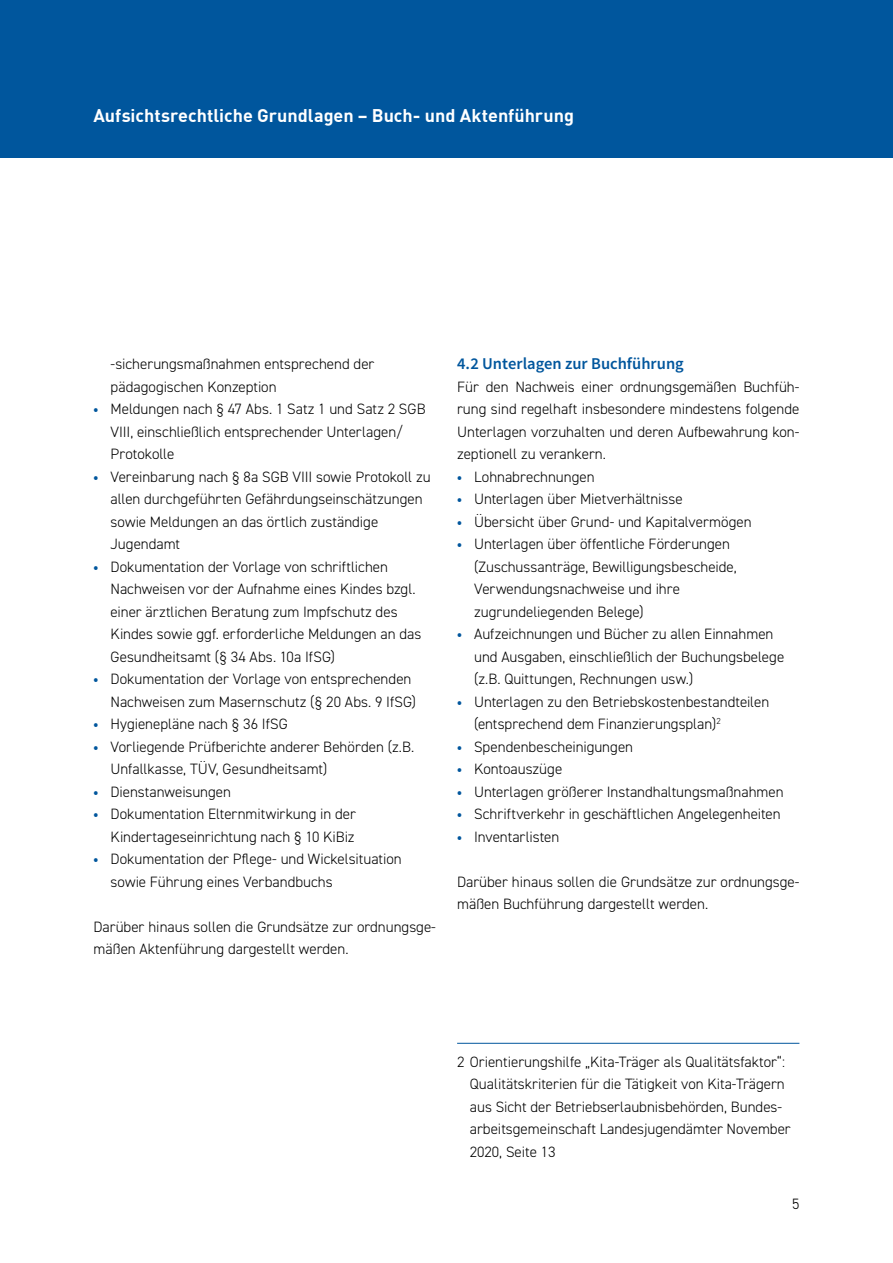
<style>
.page{position:relative;width:893px;height:1263px;background:#fff}
.page>*{position:absolute;margin:0;border:0;box-sizing:border-box;transform-origin:0 0}
.t1{font:700 18px "DIN";color:#fff}
.t2{font:16.5px "Source Sans Variable";color:#00569d}
.t3{font:300 15px/22.5px "DIN2014";color:#000}
.s1{font-family:"Source Sans Variable";font-weight:400;color:#00569d}
</style>
<div class="page">
<div style="left:0;top:0;width:893px;height:157px;background:#00569d"></div>
<hr style="left:457px;top:1043px;width:342px;height:1px;background:#00569d">
<p class="t1" style="left:94px;top:103px;width:482px">Aufsichtsrechtliche Grundlagen – Buch- und Aktenführung</p>
<p class="t3" style="left:111px;top:353px;width:265px">-sicherungsmaßnahmen entsprechend der pädagogischen Konzeption</p>
<p class="t3" style="left:111px;top:398px;width:317px;text-indent:-17px"><span class="s1">•</span> Meldungen nach § 47 Abs. 1 Satz 1 und Satz 2 SGB<br>VIII, einschließlich entsprechender Unterlagen/<br>Protokolle</p>
<p class="t3" style="left:111px;top:465px;width:321px;text-indent:-17px"><span class="s1">•</span> Vereinbarung nach § 8a SGB VIII sowie Protokoll zu allen durchgeführten Gefährdungseinschätzungen sowie Meldungen an das örtlich zuständige Jugendamt</p>
<p class="t3" style="left:111px;top:555px;width:312px;text-indent:-17px"><span class="s1">•</span> Dokumentation der Vorlage von schriftlichen Nachweisen vor der Aufnahme eines Kindes bzgl. einer ärztlichen Beratung zum Impfschutz des Kindes sowie ggf. erforderliche Meldungen an das Gesundheitsamt (§ 34 Abs. 10a IfSG)</p>
<p class="t3" style="left:111px;top:668px;width:307px;text-indent:-17px"><span class="s1">•</span> Dokumentation der Vorlage von entsprechenden<br>Nachweisen zum Masernschutz (§ 20 Abs. 9 IfSG)</p>
<p class="t3" style="left:94px;top:713px;width:196px"><span class="s1">•</span> Hygienepläne nach § 36 IfSG</p>
<p class="t3" style="left:111px;top:735px;width:305px;text-indent:-17px"><span class="s1">•</span> Vorliegende Prüfberichte anderer Behörden (z.B.<br>Unfallkasse, TÜV, Gesundheitsamt)</p>
<p class="t3" style="left:94px;top:780px;width:139px"><span class="s1">•</span> Dienstanweisungen</p>
<p class="t3" style="left:94px;top:803px;width:264px;text-align:right"><span class="s1">•</span> Dokumentation Elternmitwirkung in der<br>Kindertageseinrichtung nach § 10 KiBiz</p>
<p class="t3" style="left:111px;top:848px;width:293px;text-indent:-17px"><span class="s1">•</span> Dokumentation der Pflege- und Wickelsituation sowie Führung eines Verbandbuchs</p>
<p class="t3" style="left:94px;top:915px;width:344px">Darüber hinaus sollen die Grundsätze zur ordnungsge&shy;mäßen Aktenführung dargestellt werden.</p>
<p class="t2" style="left:457px;top:354px;width:228px">4.2 Unterlagen zur Buchführung</p>
<p class="t3" style="left:457px;top:375px;width:344px;text-align:justify">Für den Nachweis einer ordnungsgemäßen Buchfüh&shy;rung sind regelhaft insbesondere mindestens folgende Unterlagen vorzuhalten und deren Aufbewahrung kon&shy;zeptionell zu verankern.</p>
<p class="t3" style="left:457px;top:465px;width:139px"><span class="s1">•</span> Lohnabrechnungen</p>
<p class="t3" style="left:457px;top:488px;width:227px"><span class="s1">•</span> Unterlagen über Mietverhältnisse</p>
<p class="t3" style="left:457px;top:510px;width:296px"><span class="s1">•</span> Übersicht über Grund- und Kapitalvermögen</p>
<p class="t3" style="left:474px;top:533px;width:264px;text-indent:-17px"><span class="s1">•</span> Unterlagen über öffentliche Förderungen (Zuschussanträge, Bewilligungsbescheide, Verwendungsnachweise und ihre zugrundeliegenden Belege)</p>
<p class="t3" style="left:474px;top:623px;width:312px;text-indent:-17px"><span class="s1">•</span> Aufzeichnungen und Bücher zu allen Einnahmen und Ausgaben, einschließlich der Buchungsbelege (z.B. Quittungen, Rechnungen usw.)</p>
<p class="t3" style="left:474px;top:690px;width:297px;text-indent:-17px"><span class="s1">•</span> Unterlagen zu den Betriebskostenbestandteilen (entsprechend dem Finanzierungsplan)<sup>2</sup></p>
<p class="t3" style="left:457px;top:735px;width:177px"><span class="s1">•</span> Spendenbescheinigungen</p>
<p class="t3" style="left:457px;top:758px;width:107px"><span class="s1">•</span> Kontoauszüge</p>
<p class="t3" style="left:457px;top:780px;width:328px"><span class="s1">•</span> Unterlagen größerer Instandhaltungsmaßnahmen</p>
<p class="t3" style="left:457px;top:803px;width:325px"><span class="s1">•</span> Schriftverkehr in geschäftlichen Angelegenheiten</p>
<p class="t3" style="left:457px;top:825px;width:104px"><span class="s1">•</span> Inventarlisten</p>
<p class="t3" style="left:457px;top:870px;width:344px">Darüber hinaus sollen die Grundsätze zur ordnungsge&shy;mäßen Buchführung dargestellt werden.</p>
<p class="t3" style="left:470px;top:1050px;width:322px;text-indent:-13px">2 Orientierungshilfe „Kita-Träger als Qualitätsfaktor“:<br>Qualitätskriterien für die Tätigkeit von Kita-Trägern aus Sicht der Betriebserlaubnisbehörden, Bundes&shy;arbeitsgemeinschaft Landesjugendämter November 2020, Seite 13</p>
<p class="t3" style="left:792px;top:1193px;width:9px">5</p>
</div>
